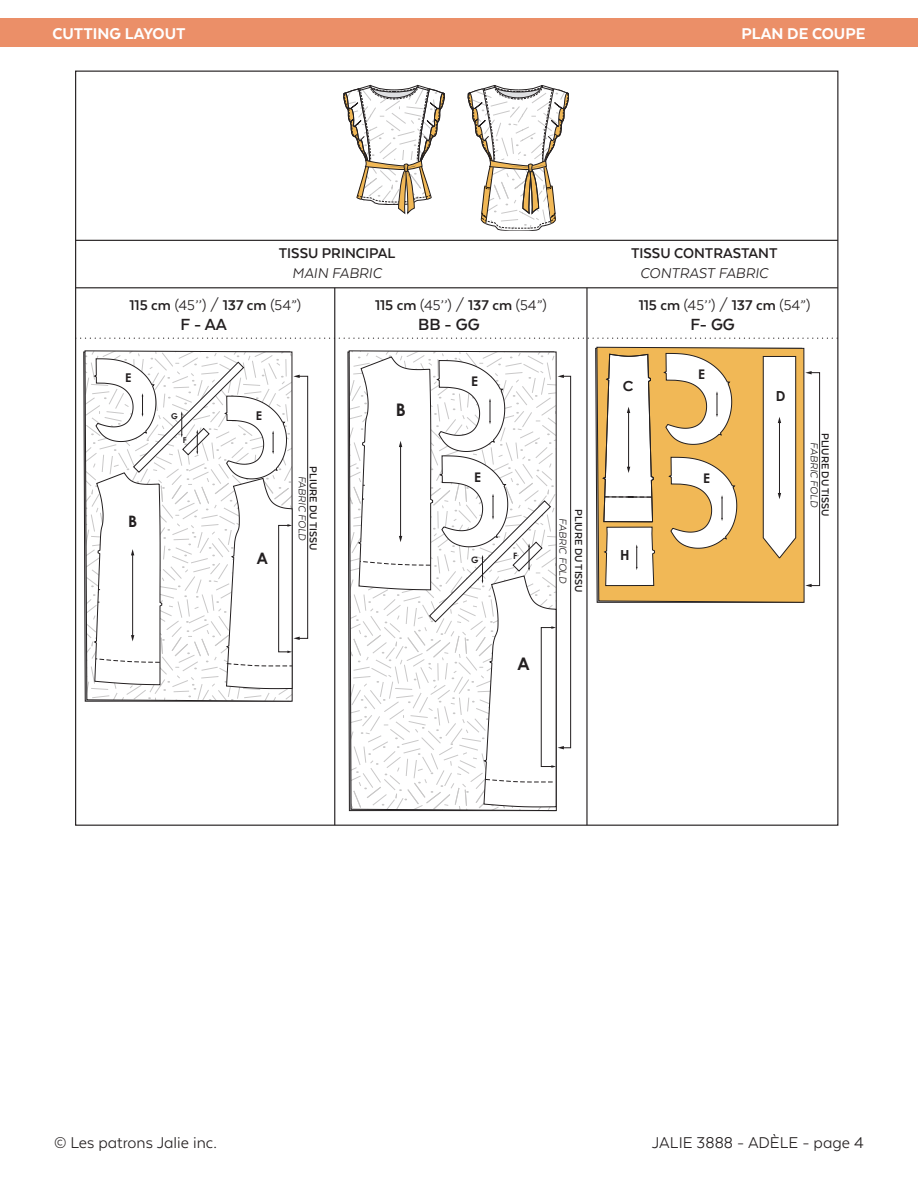
<style>
.page{position:relative;width:918px;height:1188px;background:#fff}
.page>*{position:absolute;margin:0;border:0;box-sizing:border-box;transform-origin:0 0}
.t1{font:700 18.6px "Texta Alt";color:#231f20}
.t2{font:18px "Texta Alt";color:#231f20}
.t3{font:800 18px "Texta Alt";color:#fff}
.t4{font:700 17.4px "Century Gothic";color:#231f20}
.t5{font:16.2px "Texta";color:#231f20}
.t6{font:700 16.2px/19.5px "Texta Alt";color:#231f20;text-align:center}
.t7{font:700 15.75px "Century Gothic";color:#231f20}
.t8{font:700 13.8px "Century Gothic";color:#231f20}
.t9{font:700 13.35px "Century Gothic";color:#231f20}
.t10{font:700 12.15px "Century Gothic";color:#231f20}
.t11{font:700 11.55px/11.1px "Texta Alt";color:#231f20;text-align:center}
.t12{font:700 8.85px "Century Gothic";color:#231f20}
.t13{font:700 7.95px "Century Gothic";color:#231f20}
.s1{font-family:"Texta";font-weight:400;font-style:italic}
.s2{font-weight:700}
</style>
<div class="page">
<div style="left:0;top:18px;width:918px;height:29px;background:#eb8f68"></div>
<svg style="left:349px;top:351px;width:207px;height:460px"></svg>
<svg style="left:85px;top:351px;width:207px;height:350px"></svg>
<svg style="left:596px;top:347px;width:209px;height:256px"></svg>
<svg style="left:76px;top:338px;width:762px;height:1px"></svg>
<hr style="left:76px;top:240px;width:762px;height:1px;background:#231f20">
<hr style="left:76px;top:287px;width:762px;height:1px;background:#231f20">
<hr style="left:334px;top:288px;width:1px;height:537px;background:#231f20">
<div style="left:810px;top:372px;width:10px;height:214px;border:1px solid #231f20"></div>
<svg style="left:805px;top:584px;width:7px;height:3px"></svg>
<svg style="left:805px;top:371px;width:7px;height:3px"></svg>
<div style="left:562px;top:376px;width:9px;height:372px;border:1px solid #231f20"></div>
<svg style="left:668px;top:457px;width:69px;height:92px"></svg>
<svg style="left:763px;top:356px;width:33px;height:203px"></svg>
<svg style="left:663px;top:353px;width:69px;height:92px"></svg>
<svg style="left:358px;top:356px;width:206px;height:452px"></svg>
<div style="left:298px;top:376px;width:10px;height:263px;border:1px solid #231f20"></div>
<svg style="left:93px;top:358px;width:207px;height:331px"></svg>
<svg style="left:602px;top:354px;width:53px;height:232px"></svg>
<hr style="left:586px;top:288px;width:2px;height:537px;background:#231f20">
<svg style="left:467px;top:85px;width:102px;height:146px"></svg>
<svg style="left:344px;top:85px;width:101px;height:130px"></svg>
<p class="t3" style="left:52px;top:24px;width:135px">CUTTING LAYOUT</p>
<p class="t3" style="left:741px;top:24px;width:126px">PLAN DE COUPE</p>
<p class="t6" style="left:279px;top:244px;width:118px">TISSU PRINCIPAL<br><span class="s1">MAIN FABRIC</span></p>
<p class="t5" style="left:130px;top:296px;width:173px"><span class="s2">115 cm</span> (45’’) / <span class="s2">137 cm</span> (54”)</p>
<p class="t1" style="left:180px;top:315px;width:48px">F - AA</p>
<p class="t5" style="left:375px;top:296px;width:173px"><span class="s2">115 cm</span> (45’’) / <span class="s2">137 cm</span> (54”)</p>
<p class="t1" style="left:418px;top:315px;width:63px">BB - GG</p>
<p class="t10" style="left:125px;top:370px;width:8px">E</p>
<p class="t7" style="left:128px;top:511px;width:11px">B</p>
<p class="t13" style="left:171px;top:411px;width:8px">G</p>
<p class="t13" style="left:183px;top:435px;width:5px">F</p>
<p class="t10" style="left:256px;top:407px;width:8px">E</p>
<p class="t7" style="left:257px;top:548px;width:13px">A</p>
<p class="t11" style="left:319px;top:466px;width:85px;rotate:90deg">PLIURE DU TISSU<br><span class="s1">FABRIC FOLD</span></p>
<p class="t4" style="left:396px;top:399px;width:12px">B</p>
<p class="t9" style="left:471px;top:373px;width:8px">E</p>
<p class="t9" style="left:474px;top:468px;width:8px">E</p>
<p class="t12" style="left:471px;top:554px;width:9px">G</p>
<p class="t12" style="left:513px;top:550px;width:6px">F</p>
<p class="t11" style="left:587px;top:509px;width:85px;line-height:15.8px;rotate:90deg">PLIURE DU TISSU<br><span class="s1">FABRIC FOLD</span></p>
<p class="t4" style="left:517px;top:653px;width:14px">A</p>
<p class="t6" style="left:631px;top:244px;width:148px">TISSU CONTRASTANT<br><span class="s1">CONTRAST FABRIC</span></p>
<p class="t5" style="left:639px;top:296px;width:173px"><span class="s2">115 cm</span> (45’’) / <span class="s2">137 cm</span> (54”)</p>
<p class="t8" style="left:623px;top:377px;width:12px">C</p>
<p class="t8" style="left:620px;top:547px;width:11px">H</p>
<p class="t1" style="left:690px;top:315px;width:46px">F- GG</p>
<p class="t9" style="left:698px;top:366px;width:8px">E</p>
<p class="t9" style="left:703px;top:470px;width:8px">E</p>
<p class="t8" style="left:776px;top:388px;width:11px">D</p>
<p class="t11" style="left:831px;top:433px;width:85px;rotate:90deg">PLIURE DU TISSU<br><span class="s1">FABRIC FOLD</span></p>
<h2 class="t2" style="left:54px;top:1133px;width:164px">© Les patrons Jalie inc.</h2>
<h2 class="t2" style="left:652px;top:1133px;width:214px">JALIE 3888 - ADÈLE - page 4</h2>
</div>
